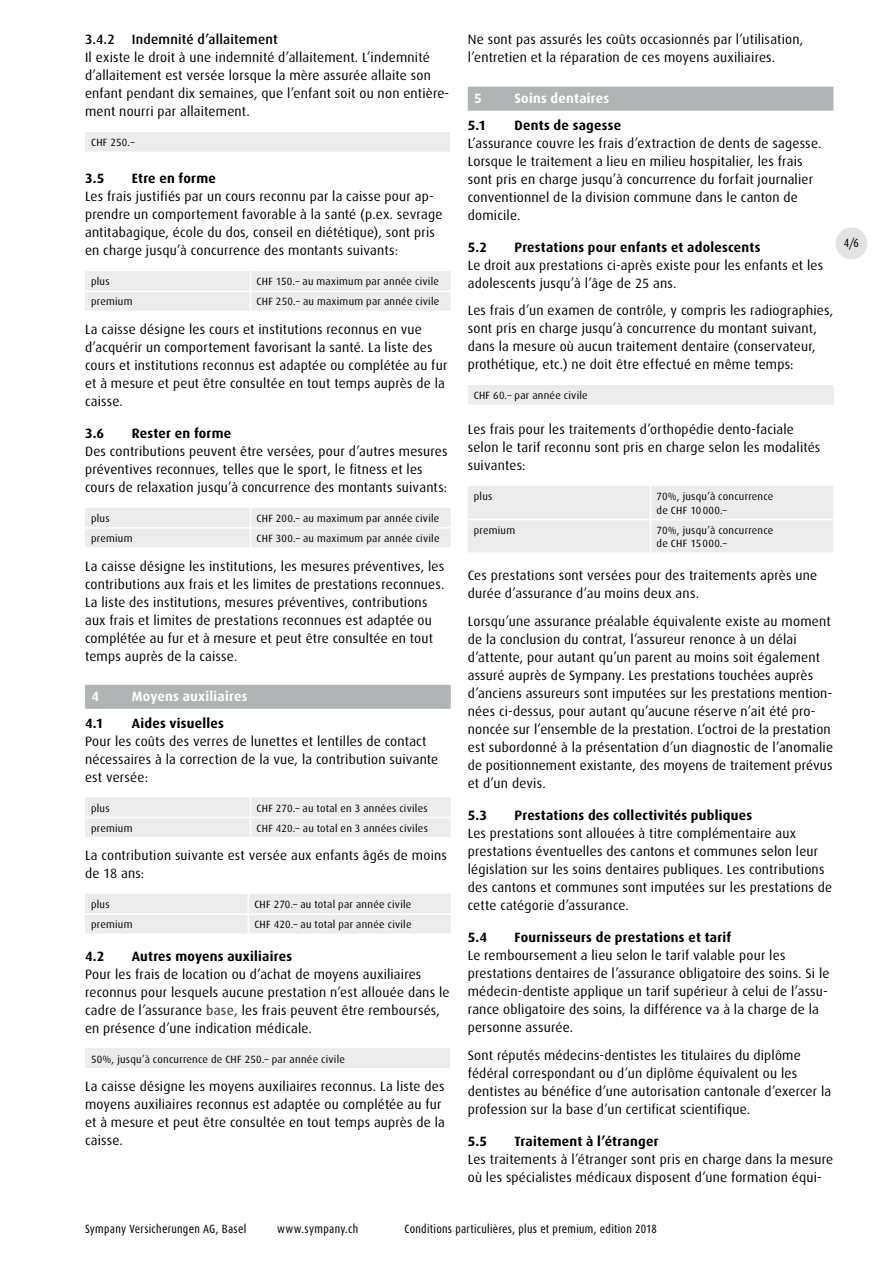
<style>
.page{position:relative;width:893px;height:1263px;background:#fff}
.page>*{position:absolute;margin:0;border:0;box-sizing:border-box;transform-origin:0 0}
.t1{font:13.5px/18px "Dax";letter-spacing:.015em;color:#000}
.t2{font:700 13.5px "Dax";letter-spacing:.02em;color:#000}
.t3{font:700 13.5px "Dax";letter-spacing:.02em;color:#fff}
.t4{font:500 13.5px "Dax";letter-spacing:.015em;color:#000}
.t5{font:12px "Dax Condensed";letter-spacing:.025em;color:#000}
.t6{font:10.5px/13.5px "Dax";letter-spacing:.025em;color:#000}
.s1{font-weight:500;color:#555756}
</style>
<div class="page">
<div style="left:836px;top:227px;width:31px;height:32px;background:#e2e3e3;border-radius:50%"></div>
<div style="left:85px;top:685px;width:366px;height:24px;background:#b1b4b4"></div>
<div style="left:85px;top:132px;width:366px;height:20px;background:#ececec"></div>
<svg style="left:450px;top:132px;width:1px;height:20px"></svg>
<div style="left:85px;top:271px;width:366px;height:40px;background:#ececec"></div>
<div style="left:85px;top:508px;width:366px;height:39px;background:#ececec"></div>
<div style="left:85px;top:797px;width:366px;height:40px;background:#ececec"></div>
<div style="left:85px;top:894px;width:366px;height:39px;background:#ececec"></div>
<div style="left:85px;top:1049px;width:366px;height:20px;background:#ececec"></div>
<hr style="left:85px;top:1068px;width:366px;height:2px;background:#fff">
<svg style="left:450px;top:1049px;width:1px;height:19px"></svg>
<div style="left:468px;top:87px;width:365px;height:24px;background:#b1b4b4"></div>
<div style="left:468px;top:385px;width:365px;height:20px;background:#ececec"></div>
<hr style="left:468px;top:404px;width:365px;height:2px;background:#fff">
<div style="left:468px;top:486px;width:365px;height:66px;background:#ececec"></div>
<hr style="left:650px;top:486px;width:1px;height:33px;background:#fff">
<hr style="left:468px;top:519px;width:183px;height:1px;background:#fff">
<hr style="left:651px;top:519px;width:182px;height:1px;background:#fff">
<hr style="left:650px;top:520px;width:1px;height:32px;background:#fff">
<p class="t4" style="left:85px;top:32px;width:31px">3.4.2</p>
<p class="t4" style="left:132px;top:32px;width:147px">Indemnité d’allaitement</p>
<p class="t1" style="left:85px;top:49px;width:366px">Il existe le droit à une indemnité d’allaitement. L’indemnité d’allaitement est versée lorsque la mère assurée allaite son enfant pendant dix semaines, que l’enfant soit ou non entière&shy;ment nourri par allaitement.</p>
<p class="t6" style="left:91px;top:136px;width:45px">CHF 250.–</p>
<p class="t2" style="left:85px;top:171px;width:21px">3.5</p>
<p class="t2" style="left:132px;top:171px;width:86px">Etre en forme</p>
<p class="t1" style="left:85px;top:188px;width:359px">Les frais justifiés par un cours reconnu par la caisse pour ap&shy;prendre un comportement favorable à la santé (p.ex. sevrage antitabagique, école du dos, conseil en diététique), sont pris en charge jusqu’à concurrence des montants suivants:</p>
<p class="t6" style="left:91px;top:275px;width:20px">plus</p>
<p class="t6" style="left:256px;top:275px;width:184px">CHF 150.– au maximum par année civile</p>
<p class="t6" style="left:91px;top:295px;width:43px">premium</p>
<p class="t6" style="left:256px;top:295px;width:184px">CHF 250.– au maximum par année civile</p>
<p class="t1" style="left:85px;top:320px;width:364px">La caisse désigne les cours et institutions reconnus en vue d’acquérir un comportement favorisant la santé. La liste des cours et institutions reconnus est adaptée ou complétée au fur et à mesure et peut être consultée en tout temps auprès de la caisse.</p>
<p class="t2" style="left:85px;top:426px;width:21px">3.6</p>
<p class="t2" style="left:132px;top:426px;width:101px">Rester en forme</p>
<p class="t1" style="left:85px;top:442px;width:364px">Des contributions peuvent être versées, pour d’autres mesures préventives reconnues, telles que le sport, le fitness et les cours de relaxation jusqu’à concurrence des montants suivants:</p>
<p class="t6" style="left:91px;top:512px;width:20px">plus</p>
<p class="t6" style="left:256px;top:512px;width:184px">CHF 200.– au maximum par année civile</p>
<p class="t6" style="left:91px;top:532px;width:43px">premium</p>
<p class="t6" style="left:256px;top:532px;width:184px">CHF 300.– au maximum par année civile</p>
<p class="t1" style="left:85px;top:557px;width:361px">La caisse désigne les institutions, les mesures préventives, les contributions aux frais et les limites de prestations reconnues.<br>La liste des institutions, mesures préventives, contributions aux frais et limites de prestations reconnues est adaptée ou complétée au fur et à mesure et peut être consultée en tout temps auprès de la caisse.</p>
<p class="t3" style="left:91px;top:689px;width:9px">4</p>
<p class="t3" style="left:132px;top:689px;width:117px">Moyens auxiliaires</p>
<p class="t2" style="left:85px;top:715px;width:20px">4.1</p>
<p class="t2" style="left:132px;top:715px;width:94px">Aides visuelles</p>
<p class="t1" style="left:85px;top:732px;width:355px">Pour les coûts des verres de lunettes et lentilles de contact nécessaires à la correction de la vue, la contribution suivante est versée:</p>
<p class="t6" style="left:91px;top:801px;width:20px">plus</p>
<p class="t6" style="left:256px;top:801px;width:173px">CHF 270.– au total en 3 années civiles</p>
<p class="t6" style="left:91px;top:821px;width:43px">premium</p>
<p class="t6" style="left:256px;top:821px;width:173px">CHF 420.– au total en 3 années civiles</p>
<p class="t1" style="left:85px;top:847px;width:363px">La contribution suivante est versée aux enfants âgés de moins de 18 ans:</p>
<p class="t6" style="left:91px;top:898px;width:20px">plus</p>
<p class="t6" style="left:254px;top:898px;width:159px">CHF 270.– au total par année civile</p>
<p class="t6" style="left:91px;top:918px;width:43px">premium</p>
<p class="t6" style="left:254px;top:918px;width:159px">CHF 420.– au total par année civile</p>
<p class="t2" style="left:85px;top:949px;width:21px">4.2</p>
<p class="t2" style="left:132px;top:949px;width:162px">Autres moyens auxiliaires</p>
<p class="t1" style="left:85px;top:965px;width:366px">Pour les frais de location ou d’achat de moyens auxiliaires reconnus pour lesquels aucune prestation n’est allouée dans le cadre de l’assurance <span class="s1">base,</span> les frais peuvent être remboursés, en présence d’une indication médicale.</p>
<p class="t6" style="left:91px;top:1052px;width:255px">50%, jusqu’à concurrence de CHF 250.– par année civile</p>
<p class="t1" style="left:85px;top:1078px;width:361px">La caisse désigne les moyens auxiliaires reconnus. La liste des moyens auxiliaires reconnus est adaptée ou complétée au fur et à mesure et peut être consultée en tout temps auprès de la caisse.</p>
<p class="t1" style="left:468px;top:31px;width:337px">Ne sont pas assurés les coûts occasionnés par l’utilisation, l’entretien et la réparation de ces moyens auxiliaires.</p>
<p class="t3" style="left:474px;top:91px;width:9px">5</p>
<p class="t3" style="left:514px;top:91px;width:96px">Soins dentaires</p>
<p class="t2" style="left:468px;top:117px;width:20px">5.1</p>
<p class="t2" style="left:514px;top:117px;width:108px">Dents de sagesse</p>
<p class="t1" style="left:468px;top:134px;width:355px">L’assurance couvre les frais d’extraction de dents de sagesse.<br>Lorsque le traitement a lieu en milieu hospitalier, les frais sont pris en charge jusqu’à concurrence du forfait journalier conventionnel de la division commune dans le canton de domicile.</p>
<p class="t2" style="left:468px;top:239px;width:21px">5.2</p>
<p class="t2" style="left:514px;top:239px;width:248px">Prestations pour enfants et adolescents</p>
<p class="t1" style="left:468px;top:256px;width:357px">Le droit aux prestations ci-après existe pour les enfants et les adolescents jusqu’à l’âge de 25 ans.</p>
<p class="t1" style="left:468px;top:302px;width:367px">Les frais d’un examen de contrôle, y compris les radiographies, sont pris en charge jusqu’à concurrence du montant suivant, dans la mesure où aucun traitement dentaire (conservateur, prothétique, etc.) ne doit être effectué en même temps:</p>
<p class="t6" style="left:474px;top:389px;width:115px">CHF 60.– par année civile</p>
<p class="t1" style="left:468px;top:421px;width:354px">Les frais pour les traitements d’orthopédie dento-faciale selon le tarif reconnu sont pris en charge selon les modalités suivantes:</p>
<p class="t6" style="left:474px;top:490px;width:20px">plus</p>
<p class="t6" style="left:657px;top:490px;width:118px">70%, jusqu’à concurrence de CHF 10000.–</p>
<p class="t6" style="left:474px;top:523px;width:43px">premium</p>
<p class="t6" style="left:657px;top:523px;width:118px">70%, jusqu’à concurrence de CHF 15000.–</p>
<p class="t1" style="left:468px;top:566px;width:351px">Ces prestations sont versées pour des traitements après une durée d’assurance d’au moins deux ans.</p>
<p class="t1" style="left:468px;top:612px;width:367px">Lorsqu’une assurance préalable équivalente existe au moment de la conclusion du contrat, l’assureur renonce à un délai d’attente, pour autant qu’un parent au moins soit également assuré auprès de Sympany. Les prestations touchées auprès d’anciens assureurs sont imputées sur les prestations mention&shy;nées ci-dessus, pour autant qu’aucune réserve n’ait été pro&shy;noncée sur l’ensemble de la prestation. L’octroi de la prestation est subordonné à la présentation d’un diagnostic de l’anomalie de positionnement existante, des moyens de traitement prévus et d’un devis.</p>
<p class="t2" style="left:468px;top:807px;width:21px">5.3</p>
<p class="t2" style="left:514px;top:807px;width:239px">Prestations des collectivités publiques</p>
<p class="t1" style="left:468px;top:824px;width:366px">Les prestations sont allouées à titre complémentaire aux prestations éventuelles des cantons et communes selon leur législation sur les soins dentaires publiques. Les contributions des cantons et communes sont imputées sur les prestations de cette catégorie d’assurance.</p>
<p class="t2" style="left:468px;top:929px;width:21px">5.4</p>
<p class="t2" style="left:514px;top:929px;width:218px">Fournisseurs de prestations et tarif</p>
<p class="t1" style="left:468px;top:946px;width:363px">Le remboursement a lieu selon le tarif valable pour les prestations dentaires de l’assurance obligatoire des soins. Si le médecin-dentiste applique un tarif supérieur à celui de l’assu&shy;rance obligatoire des soins, la différence va à la charge de la personne assurée.</p>
<p class="t1" style="left:468px;top:1046px;width:365px">Sont réputés médecins-dentistes les titulaires du diplôme fédéral correspondant ou d’un diplôme équivalent ou les dentistes au bénéfice d’une autorisation cantonale d’exercer la profession sur la base d’un certificat scientifique.</p>
<p class="t2" style="left:468px;top:1133px;width:21px">5.5</p>
<p class="t2" style="left:514px;top:1133px;width:146px">Traitement à l’étranger</p>
<p class="t1" style="left:468px;top:1150px;width:367px">Les traitements à l’étranger sont pris en charge dans la mesure où les spécialistes médicaux disposent d’une formation équi-</p>
<p class="t5" style="left:844px;top:237px;width:17px">4/6</p>
<p class="t5" style="left:85px;top:1222px;width:163px">Sympany Versicherungen AG, Basel</p>
<p class="t5" style="left:277px;top:1222px;width:83px">www.sympany.ch</p>
<p class="t5" style="left:405px;top:1222px;width:254px">Conditions particulières, plus et premium, edition 2018</p>
</div>
